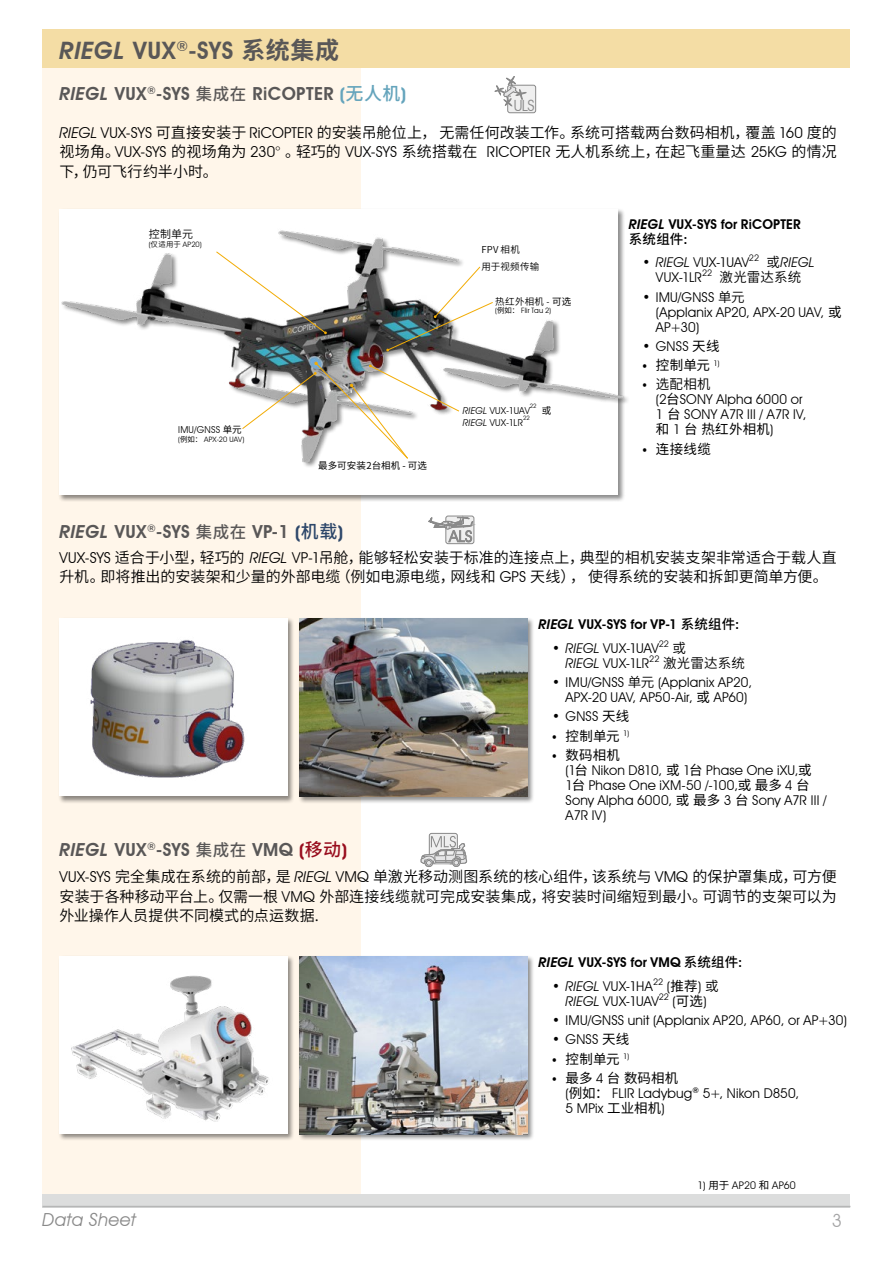
<style>
.page{position:relative;width:893px;height:1263px;background:#fff}
.page>*{position:absolute;margin:0;border:0;box-sizing:border-box;transform-origin:0 0}
.t1{font:600 24px "Avant Garde IT Cby BT";letter-spacing:.025em;color:#595757}
.t2{font:600 18px "Avant Garde IT Cby BT";letter-spacing:.025em;color:#595757}
.t3{font:italic 18px "Avant Garde IT Cby BT";letter-spacing:.02em;color:#898989}
.t4{font:18px "Avant Garde IT Cby BT";color:#a4a4a5}
.t5{font:15.45px "Avant Garde IT Cby BT";color:#898989}
.t6{font:15px/19.5px "Source Han Sans CN";letter-spacing:.005em;color:#000;text-align:justify}
.t7{font:13.5px/15px "Avant Garde IT Cby BT";letter-spacing:.015em;color:#000}
.t8{font:600 13.5px "Avant Garde IT Cby BT";letter-spacing:.01em;color:#000}
.t9{font:13.5px "Source Han Sans CN";letter-spacing:.015em;color:#000}
.t10{font:500 13.5px "Source Han Sans CN";color:#000}
.t11{font:13.5px "Source Han Sans CN";color:#000}
.t12{font:10.95px "Source Han Sans CN";color:#000}
.t13{font:10.5px "Avant Garde IT Cby BT";letter-spacing:.01em;color:#000}
.t14{font:9.45px "Avant Garde IT Cby BT";letter-spacing:.025em;color:#000}
.t15{font:9.45px/17.5px "Source Han Sans CN";letter-spacing:.03em;color:#000}
.t16{font:9.45px "Source Han Sans CN";letter-spacing:.025em;color:#000}
.t17{font:7.35px "Avant Garde IT Cby BT";letter-spacing:.015em;color:#000}
.t18{font:6px "Avant Garde IT Cby BT";color:#000}
.s1{font-style:italic}
.s2{font-family:"Source Han Sans CN";font-weight:700}
.s3{font-family:"Source Han Sans CN";font-weight:500;font-size:16.5px}
.s4{color:#64a4bc}
.s5{font-family:"Source Han Sans CN";font-weight:500;color:#64a4bc}
.s6{font-family:"Avant Garde IT Cby BT";font-style:italic}
.s7{font-family:"Avant Garde IT Cby BT"}
.s8{font-family:"Source Han Sans CN"}
.s9{color:#2c4669}
.s10{font-family:"Source Han Sans CN";font-weight:500;color:#2c4669}
.s11{font-style:inherit}
.s12{font-family:"Avant Garde IT Cby BT";font-weight:600}
.s13{color:#980c1d}
.s14{font-family:"Source Han Sans CN";font-weight:500;color:#980c1d}
.s15{font-family:"Source Han Sans CN";font-weight:500}
</style>
<div class="page">
<div style="left:43px;top:1194px;width:807px;height:13px;background:#dcdddd"></div>
<hr style="left:43px;top:1206px;width:807px;height:1px;background:#b5b6b6">
<div style="left:508px;top:85px;width:28px;height:28px;background:#efefef;border-radius:2px"></div>
<div style="left:508px;top:85px;width:28px;height:28px;border:1px solid #898989;border-radius:2px"></div>
<svg style="left:495px;top:76px;width:31px;height:30px"></svg>
<div style="left:446px;top:516px;width:28px;height:28px;border:1px solid #898989;border-radius:2px"></div>
<svg style="left:428px;top:517px;width:45px;height:25px"></svg>
<div style="left:429px;top:833px;width:28px;height:28px;background:#efefef;border-radius:2px"></div>
<div style="left:429px;top:833px;width:28px;height:28px;border:1px solid #898989;border-radius:2px"></div>
<svg style="left:421px;top:836px;width:46px;height:31px"></svg>
<div style="left:43px;top:30px;width:318px;height:1164px;background:#fff6ea"></div>
<div style="left:59px;top:618px;width:236px;height:186px;background:#000;opacity:.45"></div>
<div style="left:60px;top:618px;width:228px;height:178px;background:#fff"></div>
<div style="left:298px;top:618px;width:237px;height:186px;background:#000;opacity:.45"></div>
<img style="left:299px;top:618px;width:228px;height:178px">
<div style="left:298px;top:955px;width:237px;height:186px;background:#000;opacity:.45"></div>
<img style="left:299px;top:956px;width:228px;height:178px">
<div style="left:59px;top:955px;width:236px;height:186px;background:#000;opacity:.45"></div>
<div style="left:60px;top:956px;width:228px;height:178px;background:#fff"></div>
<img style="left:71px;top:975px;width:198px;height:147px">
<div style="left:43px;top:30px;width:807px;height:38px;background:#f4dda5"></div>
<img style="left:90px;top:640px;width:155px;height:138px">
<img style="left:59px;top:209px;width:569px;height:292px">
<svg style="left:216px;top:251px;width:111px;height:83px;background:#deddda"></svg>
<svg style="left:386px;top:266px;width:108px;height:85px"></svg>
<svg style="left:242px;top:362px;width:218px;height:97px"></svg>
<h1 class="t1" style="left:60px;top:36px;width:281px"><span class="s1">RIEGL</span> VUX<sup>®</sup>-SYS <span class="s2">系统集成</span></h1>
<h2 class="t2" style="left:60px;top:82px;width:348px"><span class="s1">RIEGL</span> VUX<sup>®</sup>-SYS <span class="s3">集成在</span> RiCOPTER <span class="s4">(</span><span class="s5">无人机</span><span class="s4">)</span></h2>
<p class="t5" style="left:514px;top:97px;width:23px">ULS</p>
<p class="t6" style="left:59px;top:123px;width:779px"><span class="s6">RIEGL</span> <span class="s7">VUX-SYS</span> 可直接安装于 <span class="s7">RiCOPTER</span> 的安装吊舱位上， 无需任何改装工作。系统可搭载两台数码相机，覆盖 <span class="s7">160</span> 度的视场角。<span class="s7">VUX-SYS</span> 的视场角为 <span class="s7">230°</span> 。轻巧的 <span class="s7">VUX-SYS</span> 系统搭载在 <span class="s7">RICOPTER</span> 无人机系统上，在起飞重量达 <span class="s7">25KG</span> 的情况下，仍可飞行约半小时。</p>
<p class="t12" style="left:149px;top:228px;width:46px">控制单元</p>
<p class="t17" style="left:149px;top:240px;width:54px">(<span class="s8">仅适用于</span> AP20)</p>
<p class="t14" style="left:178px;top:424px;width:65px">IMU/GNSS <span class="s8">单元</span></p>
<p class="t17" style="left:178px;top:434px;width:68px">(<span class="s8">例如：</span> APX-20 UAV)</p>
<p class="t16" style="left:318px;top:461px;width:110px">最多可安装2台相机 - 可选</p>
<h2 class="t2" style="left:60px;top:520px;width:285px"><span class="s1">RIEGL</span> VUX<sup>®</sup>-SYS <span class="s3">集成在</span> VP-1 <span class="s9">(</span><span class="s10">机载</span><span class="s9">)</span></h2>
<p class="t15" style="left:481px;top:241px;width:59px">FPV 相机<br>用于视频传输</p>
<p class="t15" style="left:495px;top:293px;width:78px">热红外相机 <span class="s7">-</span> <span class="s11">可选</span></p>
<p class="t17" style="left:495px;top:306px;width:57px">(<span class="s8">例如：</span> Flir Tau 2)</p>
<p class="t18" style="left:530px;top:403px;width:8px">22</p>
<p class="t16" style="left:542px;top:406px;width:11px">或</p>
<p class="t14" style="left:463px;top:405px;width:69px"><span class="s1">RIEGL</span> VUX-1UAV</p>
<p class="t18" style="left:523px;top:414px;width:8px">22</p>
<p class="t14" style="left:463px;top:417px;width:62px"><span class="s1">RIEGL</span> VUX-1LR</p>
<p class="t8" style="left:629px;top:216px;width:173px"><span class="s1">RIEGL</span> VUX-SYS for RiCOPTER</p>
<p class="t10" style="left:629px;top:231px;width:60px">系统组件<span class="s12">:</span></p>
<p class="t7" style="left:642px;top:255px;width:173px;text-align:center"><span class="s1">• RIEGL</span> VUX-1UAV<sup>22</sup> <span class="s8">或</span><span class="s1">RIEGL<br></span>VUX-1LR<sup>22</sup> <span class="s8">激光雷达系统</span></p>
<p class="t7" style="left:656px;top:289px;width:187px;text-indent:-14px">• IMU/GNSS <span class="s8">单元<br></span>(Applanix AP20, APX-20 UAV, <span class="s8">或<br></span>AP+30)</p>
<p class="t7" style="left:642px;top:338px;width:79px">• GNSS <span class="s8">天线</span></p>
<p class="t9" style="left:642px;top:358px;width:79px">• 控制单元 <sup>1)</sup></p>
<p class="t11" style="left:642px;top:377px;width:70px">• 选配相机</p>
<p class="t7" style="left:656px;top:392px;width:152px">(2<span class="s8">台</span>SONY Alpha 6000 or<br>1 <span class="s8">台</span> SONY A7R III / A7R IV,</p>
<p class="t9" style="left:656px;top:422px;width:119px">和 <span class="s7">1</span> 台热红外相机<span class="s7">)</span></p>
<p class="t9" style="left:642px;top:441px;width:70px">• 连接线缆</p>
<p class="t6" style="left:60px;top:548px;width:779px"><span class="s7">VUX-SYS</span> 适合于小型，轻巧的 <span class="s6">RIEGL</span> <span class="s7">VP-1</span>吊舱，能够轻松安装于标准的连接点上，典型的相机安装支架非常适合于载人直升机。即将推出的安装架和少量的外部电缆（例如电源电缆，网线和 <span class="s7">GPS</span> 天线）， 使得系统的安装和拆卸更简单方便。</p>
<h2 class="t2" style="left:60px;top:839px;width:289px"><span class="s1">RIEGL</span> VUX<sup>®</sup>-SYS <span class="s3">集成在</span> VMQ <span class="s13">(</span><span class="s14">移动</span><span class="s13">)</span></h2>
<p class="t8" style="left:539px;top:616px;width:202px"><span class="s1">RIEGL</span> VUX-SYS for VP-1 <span class="s15">系统组件</span>:</p>
<p class="t7" style="left:566px;top:640px;width:181px;text-indent:-13px"><span class="s1">• RIEGL</span> VUX-1UAV<sup>22</sup> <span class="s8">或<br></span><span class="s1">RIEGL</span> VUX-1LR<sup>22</sup> <span class="s8">激光雷达系统</span></p>
<p class="t7" style="left:566px;top:675px;width:188px;text-indent:-14px">• IMU/GNSS <span class="s8">单元</span> (Applanix AP20,<br>APX-20 UAV, AP50-Air, <span class="s8">或</span> AP60)</p>
<p class="t7" style="left:552px;top:709px;width:79px">• GNSS <span class="s8">天线</span></p>
<p class="t9" style="left:552px;top:728px;width:79px">• 控制单元 <sup>1)</sup></p>
<p class="t9" style="left:552px;top:747px;width:69px">• 数码相机</p>
<p class="t7" style="left:566px;top:762px;width:263px">(1<span class="s8">台</span> Nikon D810, <span class="s8">或</span> 1<span class="s8">台</span> Phase One iXU,<span class="s8">或<br></span>1<span class="s8">台</span> Phase One iXM-50 /-100,<span class="s8">或最多</span> 4 <span class="s8">台<br></span>Sony Alpha 6000, <span class="s8">或最多</span> 3 <span class="s8">台</span> Sony A7R III /<br>A7R IV)</p>
<p class="t6" style="left:60px;top:867px;width:779px"><span class="s7">VUX-SYS</span> 完全集成在系统的前部，是 <span class="s6">RIEGL</span> <span class="s7">VMQ</span> 单激光移动测图系统的核心组件，该系统与 <span class="s7">VMQ</span> 的保护罩集成，可方便安装于各种移动平台上。仅需一根 <span class="s7">VMQ</span> 外部连接线缆就可完成安装集成，将安装时间缩短到最小。可调节的支架可以为外业操作人员提供不同模式的点运数据.</p>
<p class="t8" style="left:539px;top:954px;width:205px"><span class="s1">RIEGL</span> VUX-SYS for VMQ <span class="s15">系统组件</span>:</p>
<p class="t7" style="left:552px;top:978px;width:168px;text-align:center"><span class="s1">• RIEGL</span> VUX-1HA<sup>22</sup> (<span class="s8">推荐</span>) <span class="s8">或<br></span><span class="s1">RIEGL</span> VUX-1UAV<sup>22</sup> (<span class="s8">可选</span>)</p>
<p class="t7" style="left:552px;top:1013px;width:296px">• IMU/GNSS unit (Applanix AP20, AP60, or AP+30)</p>
<p class="t7" style="left:552px;top:1032px;width:79px">• GNSS <span class="s8">天线</span></p>
<p class="t9" style="left:552px;top:1051px;width:79px">• 控制单元 <sup>1)</sup></p>
<p class="t9" style="left:552px;top:1070px;width:128px">• 最多 <span class="s7">4</span> 台数码相机</p>
<p class="t7" style="left:566px;top:1085px;width:235px">(<span class="s8">例如：</span> FLIR Ladybug<sup>®</sup> 5+, Nikon D850,<br>5 MPix <span class="s8">工业相机</span>)</p>
<p class="t13" style="left:698px;top:1178px;width:100px">1) <span class="s8">用于</span> AP20 <span class="s8">和</span> AP60</p>
<h2 class="t3" style="left:43px;top:1209px;width:95px">Data Sheet</h2>
<h2 class="t4" style="left:832px;top:1210px;width:12px">3</h2>
</div>
